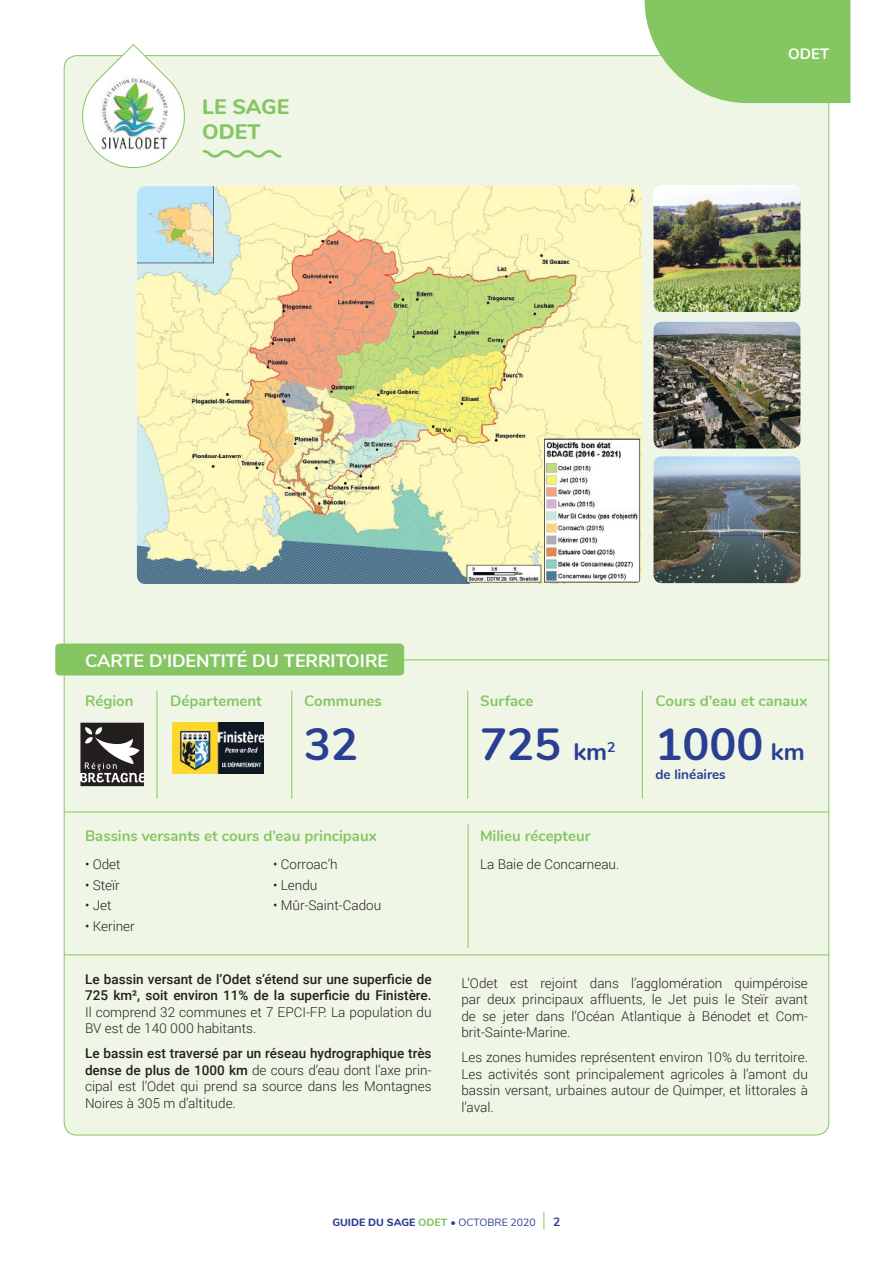
<style>
.page{position:relative;width:893px;height:1263px;background:#fff}
.page>*{position:absolute;margin:0;border:0;box-sizing:border-box;transform-origin:0 0}
.t1{font:700 45px "Nunito";color:#2a3f91}
.t2{font:800 21px/25.5px "Nunito";color:#85c663}
.t3{font:700 18px "Nunito";color:#fff}
.t4{font:700 15px "Nunito";color:#85c663}
.t5{font:700 15px "Nunito";color:#fff}
.t6{font:300 13.5px/16.5px "Roboto";color:#241f1f;text-align:justify}
.t7{font:500 13.5px/16.5px "Roboto";color:#241f1f}
.t8{font:700 13.5px "Nunito";color:#2a3f91}
.t9{font:700 12px "Nunito";color:#2a3f91}
.t10{font:10.5px "Nunito";color:#2a3f91}
.s1{font-size:24px}
.s2{font-weight:500}
.s3{font-weight:800}
.s4{font-weight:800;color:#85c663}
</style>
<div class="page">
<svg style="left:544px;top:1212px;width:1px;height:17px"></svg>
<div style="left:64px;top:56px;width:765px;height:1079px;background:#f0f6e6;border-radius:13px"></div>
<svg style="left:203px;top:150px;width:78px;height:8px"></svg>
<hr style="left:157px;top:691px;width:1px;height:108px;background:#85c663">
<hr style="left:291px;top:691px;width:1px;height:108px;background:#85c663">
<hr style="left:64px;top:812px;width:765px;height:1px;background:#85c663">
<hr style="left:467px;top:691px;width:1px;height:108px;background:#85c663">
<hr style="left:642px;top:691px;width:1px;height:108px;background:#85c663">
<svg style="left:78px;top:44px;width:112px;height:124px"></svg>
<svg style="left:80px;top:723px;width:64px;height:63px;background:#575353"></svg>
<hr style="left:64px;top:659px;width:765px;height:1px;background:#85c663">
<div style="left:55px;top:643px;width:349px;height:32px;background:#85c663;border-radius:4px"></div>
<svg style="left:645px;top:0;width:205px;height:103px;background:#91cb72"></svg>
<hr style="left:64px;top:954px;width:765px;height:1px;background:#85c663">
<hr style="left:468px;top:824px;width:1px;height:124px;background:#85c663">
<img style="left:172px;top:723px;width:92px;height:51px">
<img style="left:137px;top:186px;width:505px;height:398px">
<img style="left:653px;top:185px;width:147px;height:127px">
<img style="left:653px;top:322px;width:147px;height:127px">
<img style="left:653px;top:456px;width:147px;height:127px">
<h2 class="t2" style="left:202px;top:93px;width:88px">LE SAGE<br>ODET</h2>
<p class="t5" style="left:788px;top:43px;width:43px">ODET</p>
<h3 class="t3" style="left:85px;top:647px;width:305px">CARTE D’IDENTITÉ DU TERRITOIRE</h3>
<p class="t4" style="left:85px;top:690px;width:50px">Région</p>
<p class="t4" style="left:170px;top:690px;width:93px">Département</p>
<p class="t4" style="left:304px;top:690px;width:79px">Communes</p>
<h1 class="t1" style="left:304px;top:711px;width:56px">32</h1>
<p class="t4" style="left:480px;top:690px;width:55px">Surface</p>
<h1 class="t1" style="left:480px;top:711px;width:137px">725 <span class="s1">km</span><sup>2</sup></h1>
<p class="t4" style="left:85px;top:824px;width:293px">Bassins versants et cours d’eau principaux</p>
<p class="t4" style="left:480px;top:824px;width:112px">Milieu récepteur</p>
<p class="t6" style="left:85px;top:855px;width:37px">• Odet</p>
<p class="t6" style="left:85px;top:876px;width:36px">• Steïr</p>
<p class="t6" style="left:85px;top:897px;width:28px">• Jet</p>
<p class="t6" style="left:85px;top:917px;width:51px">• Keriner</p>
<p class="t6" style="left:273px;top:855px;width:66px">• Corroac’h</p>
<p class="t6" style="left:273px;top:876px;width:46px">• Lendu</p>
<p class="t6" style="left:273px;top:897px;width:110px">• Mûr-Saint-Cadou</p>
<p class="t6" style="left:480px;top:855px;width:141px">La Baie de Concarneau.</p>
<p class="t4" style="left:655px;top:690px;width:153px">Cours d’eau et canaux</p>
<h1 class="t1" style="left:655px;top:711px;width:151px">1000 <span class="s1">km</span></h1>
<p class="t8" style="left:655px;top:765px;width:72px">de linéaires</p>
<p class="t7" style="left:85px;top:970px;width:348px">Le bassin versant de l’Odet s’étend sur une superficie de<br>725 km², soit environ 11% de la superficie du Finistère.</p>
<p class="t6" style="left:85px;top:1003px;width:348px">Il comprend 32 communes et 7 EPCI-FP. La population du<br>BV est de 140 000 habitants.</p>
<p class="t6" style="left:85px;top:1045px;width:348px"><span class="s2">Le bassin est traversé par un réseau hydrographique très dense de plus de 1000 km</span> de cours d’eau dont l’axe prin&shy;cipal est l’Odet qui prend sa source dans les Montagnes Noires à 305 m d’altitude.</p>
<p class="t6" style="left:461px;top:974px;width:348px">L’Odet est rejoint dans l’agglomération quimpéroise par deux principaux affluents, le Jet puis le Steïr avant de se jeter dans l’Océan Atlantique à Bénodet et Com&shy;brit-Sainte-Marine.</p>
<p class="t6" style="left:461px;top:1049px;width:348px">Les zones humides représentent environ 10% du territoire.<br>Les activités sont principalement agricoles à l’amont du bassin versant, urbaines autour de Quimper, et littorales à l’aval.</p>
<p class="t10" style="left:332px;top:1215px;width:205px"><span class="s3">GUIDE DU SAGE</span> <span class="s4">ODET</span> • OCTOBRE 2020</p>
<p class="t9" style="left:553px;top:1213px;width:9px">2</p>
</div>
